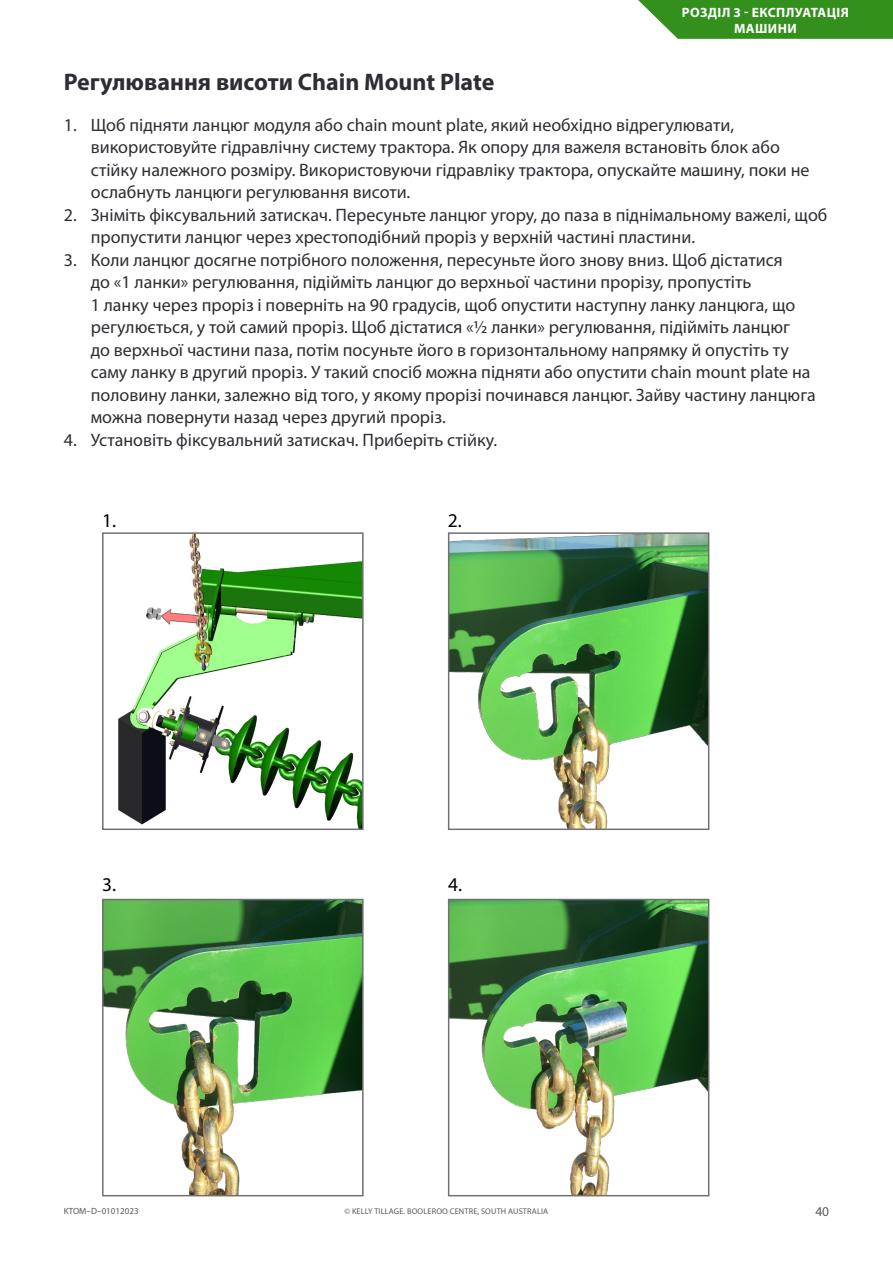
<style>
.page{position:relative;width:893px;height:1263px;background:#fff}
.page>*{position:absolute;margin:0;border:0;box-sizing:border-box;transform-origin:0 0}
.t1{font:700 24px "Myriad Pro";color:#2d2e33}
.t2{font:19.5px "Myriad Pro";color:#000}
.t3{font:18px/22.5px "Myriad Pro";color:#2d2e33}
.Tab_Label_White{font:700 13.5px/16.2px "Myriad Pro";letter-spacing:.03em;color:#fff;text-align:center}
.t4{font:13.5px "Myriad Pro";color:#565a5c}
.t5{font:9px "Myriad Pro";color:#565a5c}
.t6{font:8.25px "Myriad Pro";letter-spacing:.02em;color:#565a5c}
</style>
<div class="page">
<svg style="left:638px;top:0;width:255px;height:39px;background:#43992f"></svg>
<img style="left:118px;top:535px;width:243px;height:292px">
<div style="left:102px;top:532px;width:262px;height:298px;border:2px solid #717074"></div>
<img style="left:451px;top:535px;width:255px;height:292px">
<div style="left:448px;top:532px;width:261px;height:298px;border:2px solid #717074"></div>
<img style="left:105px;top:902px;width:256px;height:291px">
<div style="left:102px;top:899px;width:262px;height:297px;border:2px solid #717074"></div>
<img style="left:451px;top:902px;width:255px;height:291px">
<div style="left:448px;top:899px;width:261px;height:297px;border:2px solid #717074"></div>
<p class="Tab_Label_White" style="left:682px;top:4px;width:169px">РОЗДІЛ 3 - ЕКСПЛУАТАЦІЯ<br>МАШИНИ</p>
<p class="t1" style="left:64px;top:66px;width:432px">Регулювання висоти Chain Mount Plate</p>
<p class="t3" style="left:91px;top:113px;width:720px;text-indent:-27px">1. Щоб підняти ланцюг модуля або chain mount plate, який необхідно відрегулювати, використовуйте гідравлічну систему трактора. Як опору для важеля встановіть блок або стійку належного розміру. Використовуючи гідравліку трактора, опускайте машину, поки не ослабнуть ланцюги регулювання висоти.</p>
<p class="t3" style="left:91px;top:203px;width:738px;text-indent:-27px">2. Зніміть фіксувальний затискач. Пересуньте ланцюг угору, до паза в піднімальному важелі, щоб пропустити ланцюг через хрестоподібний проріз у верхній частині пластини.</p>
<p class="t3" style="left:91px;top:248px;width:726px;text-indent:-27px">3. Коли ланцюг досягне потрібного положення, пересуньте його знову вниз. Щоб дістатися<br>до «1 ланки» регулювання, підійміть ланцюг до верхньої частини прорізу, пропустіть<br>1 ланку через проріз і поверніть на 90 градусів, щоб опустити наступну ланку ланцюга, що регулюється, у той самий проріз. Щоб дістатися «½ ланки» регулювання, підійміть ланцюг<br>до верхньої частини паза, потім посуньте його в горизонтальному напрямку й опустіть ту саму ланку в другий проріз. У такий спосіб можна підняти або опустити chain mount plate на половину ланки, залежно від того, у якому прорізі починався ланцюг. Зайву частину ланцюга можна повернути назад через другий проріз.</p>
<p class="t3" style="left:64px;top:428px;width:435px">4. Установіть фіксувальний затискач. Приберіть стійку.</p>
<p class="t2" style="left:102px;top:508px;width:16px">1.</p>
<p class="t2" style="left:448px;top:508px;width:16px">2.</p>
<p class="t2" style="left:102px;top:873px;width:16px">3.</p>
<p class="t2" style="left:448px;top:873px;width:16px">4.</p>
<p class="t5" style="left:64px;top:1206px;width:76px">KTOM–D–01012023</p>
<p class="t6" style="left:345px;top:1206px;width:205px">© KELLY TILLAGE. BOOLEROO CENTRE, SOUTH AUSTRALIA</p>
<p class="t4" style="left:815px;top:1203px;width:15px">40</p>
</div>
